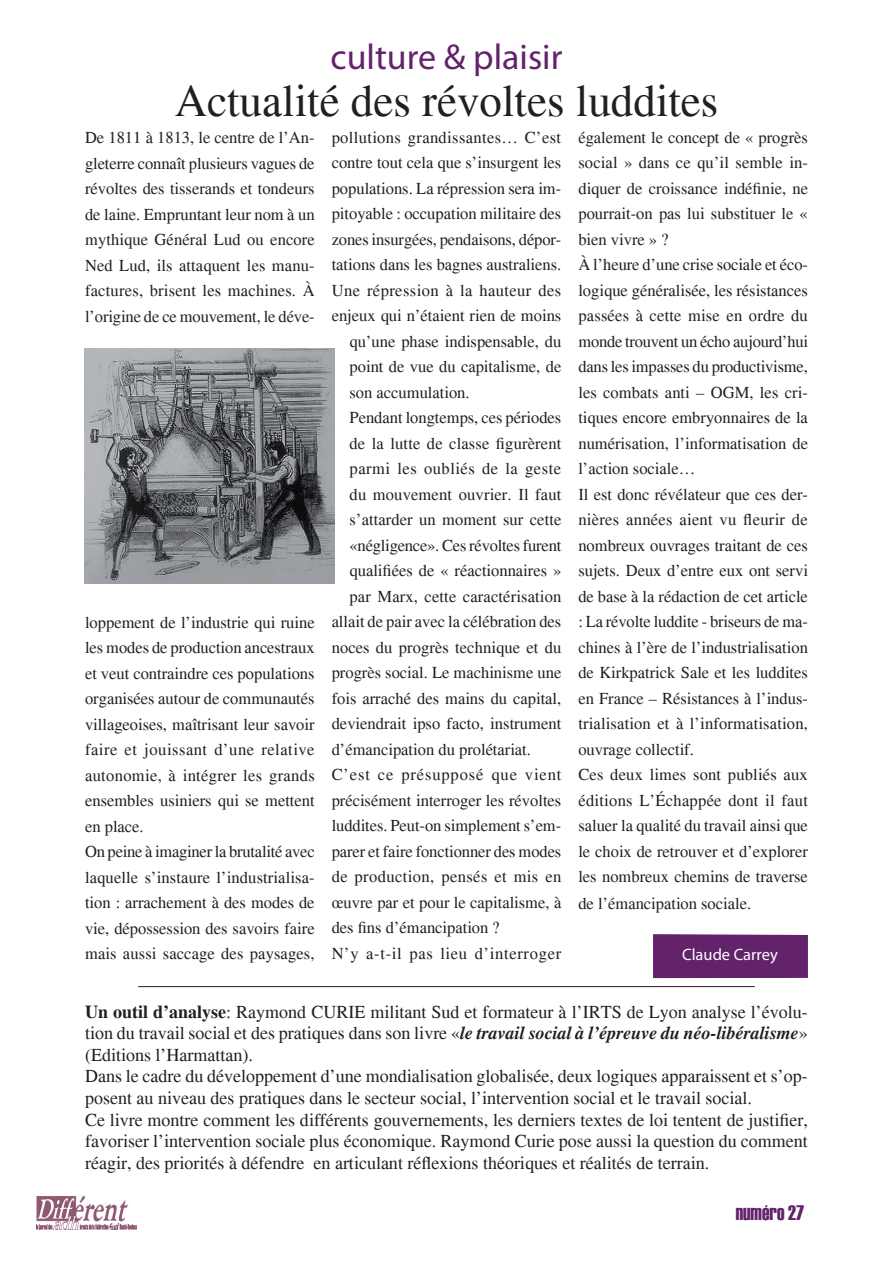
<style>
.page{position:relative;width:893px;height:1263px;background:#fff}
.page>*{position:absolute;margin:0;border:0;box-sizing:border-box;transform-origin:0 0}
.t1{font:45px "Times";color:#231f20}
.t2{font:36px "Myriad Pro";color:#63236a}
.t3{font:21px "Haettenschweiler";color:#63236a}
.t4{font:18px/21.6px "Times";color:#231f20}
.t5{font:16.5px/25.5px "Times";color:#231f20}
.t6{font:16.5px "Times";letter-spacing:.025em;color:#231f20}
.t7{font:16.5px "Times";letter-spacing:.02em;color:#231f20}
.t8{font:16.5px "Times";letter-spacing:.04em;color:#231f20}
.t9{font:16.5px "Times";letter-spacing:.055em;color:#231f20}
.t10{font:16.5px "Times";letter-spacing:.03em;color:#231f20}
.t11{font:16.5px "Myriad Pro";color:#fff}
.s1{font-weight:700}
.s2{font-weight:700;font-style:italic}
</style>
<div class="page">
<img style="left:37px;top:1196px;width:99px;height:33px">
<div style="left:653px;top:934px;width:155px;height:45px;background:#63236a"></div>
<hr style="left:138px;top:986px;width:617px;height:1px;background:#231f20">
<img style="left:84px;top:349px;width:251px;height:234px">
<h2 class="t2" style="left:331px;top:35px;width:233px">culture &amp; plaisir</h2>
<h1 class="t1" style="left:175px;top:74px;width:545px">Actualité des révoltes luddites</h1>
<p class="t5" style="left:85px;top:125px;width:231px;text-align:justify">De 1811 à 1813, le centre de l’An&shy;gleterre connaît plusieurs vagues de révoltes des tisserands et tondeurs de laine. Empruntant leur nom à un mythique Général Lud ou encore Ned Lud, ils attaquent les manu&shy;factures, brisent les machines. À l’origine de ce mouvement, le déve-</p>
<p class="t5" style="left:85px;top:609px;width:231px">loppement de l’industrie qui ruine les modes de production ancestraux et veut contraindre ces populations organisées autour de communautés villageoises, maîtrisant leur savoir faire et jouissant d’une relative autonomie, à intégrer les grands ensembles usiniers qui se mettent en place.<br>On peine à imaginer la brutalité avec laquelle s’instaure l’industrialisa&shy;tion : arrachement à des modes de vie, dépossession des savoirs faire mais aussi saccage des paysages,</p>
<p class="t7" style="left:332px;top:128px;width:231px">pollutions grandissantes… C’est</p>
<p class="t5" style="left:332px;top:150px;width:231px">contre tout cela que s’insurgent les</p>
<p class="t5" style="left:332px;top:175px;width:231px">populations. La répression sera im-</p>
<p class="t5" style="left:332px;top:201px;width:231px">pitoyable : occupation militaire des</p>
<p class="t5" style="left:332px;top:226px;width:231px">zones insurgées, pendaisons, dépor-</p>
<p class="t5" style="left:332px;top:252px;width:231px">tations dans les bagnes australiens.</p>
<p class="t6" style="left:332px;top:281px;width:231px">Une répression à la hauteur des</p>
<p class="t5" style="left:332px;top:303px;width:231px">enjeux qui n’étaient rien de moins</p>
<p class="t5" style="left:350px;top:328px;width:213px">qu’une phase indispensable, du</p>
<p class="t5" style="left:350px;top:354px;width:213px">point de vue du capitalisme, de</p>
<p class="t5" style="left:350px;top:379px;width:122px">son accumulation.</p>
<p class="t5" style="left:350px;top:405px;width:213px">Pendant longtemps, ces périodes</p>
<p class="t5" style="left:350px;top:430px;width:213px">de la lutte de classe figurèrent</p>
<p class="t10" style="left:350px;top:459px;width:213px">parmi les oubliés de la geste</p>
<p class="t5" style="left:350px;top:481px;width:213px">du mouvement ouvrier. Il faut</p>
<p class="t5" style="left:350px;top:507px;width:213px">s’attarder un moment sur cette</p>
<p class="t5" style="left:350px;top:532px;width:213px">«négligence». Ces révoltes furent</p>
<p class="t5" style="left:350px;top:558px;width:213px">qualifiées de « réactionnaires »</p>
<p class="t5" style="left:350px;top:583px;width:213px">par Marx, cette caractérisation</p>
<p class="t5" style="left:332px;top:609px;width:231px">allait de pair avec la célébration des</p>
<p class="t5" style="left:332px;top:634px;width:231px">noces du progrès technique et du</p>
<p class="t5" style="left:332px;top:660px;width:231px">progrès social. Le machinisme une</p>
<p class="t5" style="left:332px;top:685px;width:231px">fois arraché des mains du capital,</p>
<p class="t5" style="left:332px;top:711px;width:231px">deviendrait ipso facto, instrument</p>
<p class="t5" style="left:332px;top:736px;width:201px">d’émancipation du prolétariat.</p>
<p class="t9" style="left:332px;top:765px;width:231px">C’est ce présupposé que vient</p>
<p class="t5" style="left:332px;top:787px;width:231px">précisément interroger les révoltes</p>
<p class="t5" style="left:332px;top:813px;width:231px">luddites. Peut-on simplement s’em-</p>
<p class="t5" style="left:332px;top:838px;width:231px">parer et faire fonctionner des modes</p>
<p class="t6" style="left:332px;top:867px;width:231px">de production, pensés et mis en</p>
<p class="t5" style="left:332px;top:889px;width:231px">œuvre par et pour le capitalisme, à</p>
<p class="t5" style="left:332px;top:915px;width:170px">des fins d’émancipation ?</p>
<p class="t8" style="left:332px;top:943px;width:231px">N’y a-t-il pas lieu d’interroger</p>
<p class="t5" style="left:578px;top:124px;width:231px">également le concept de « progrès social » dans ce qu’il semble in&shy;diquer de croissance indéfinie, ne pourrait-on pas lui substituer le « bien vivre » ?<br>À l’heure d’une crise sociale et éco&shy;logique généralisée, les résistances passées à cette mise en ordre du monde trouvent un écho aujourd’hui dans les impasses du productivisme, les combats anti – OGM, les cri&shy;tiques encore embryonnaires de la numérisation, l’informatisation de l’action sociale…<br>Il est donc révélateur que ces der&shy;nières années aient vu fleurir de nombreux ouvrages traitant de ces sujets. Deux d’entre eux ont servi de base à la rédaction de cet article : La révolte luddite - briseurs de ma&shy;chines à l’ère de l’industrialisation de Kirkpatrick Sale et les luddites en France – Résistances à l’indus&shy;trialisation et à l’informatisation, ouvrage collectif.<br>Ces deux limes sont publiés aux éditions L’Échappée dont il faut saluer la qualité du travail ainsi que le choix de retrouver et d’explorer les nombreux chemins de traverse</p>
<p class="t5" style="left:578px;top:891px;width:174px">de l’émancipation sociale.</p>
<p class="t11" style="left:682px;top:944px;width:97px">Claude Carrey</p>
<p class="t4" style="left:85px;top:1001px;width:724px"><span class="s1">Un outil d’analyse</span>: Raymond CURIE militant Sud et formateur à l’IRTS de Lyon analyse l’évolu&shy;tion du travail social et des pratiques dans son livre «<span class="s2">le travail social à l’épreuve du néo-libéralisme</span>» (Editions l’Harmattan).<br>Dans le cadre du développement d’une mondialisation globalisée, deux logiques apparaissent et s’op&shy;posent au niveau des pratiques dans le secteur social, l’intervention social et le travail social.<br>Ce livre montre comment les différents gouvernements, les derniers textes de loi tentent de justifier, favoriser l’intervention sociale plus économique. Raymond Curie pose aussi la question du comment réagir, des priorités à défendre en articulant réflexions théoriques et réalités de terrain.</p>
<p class="t3" style="left:736px;top:1198px;width:70px">numéro 27</p>
</div>
